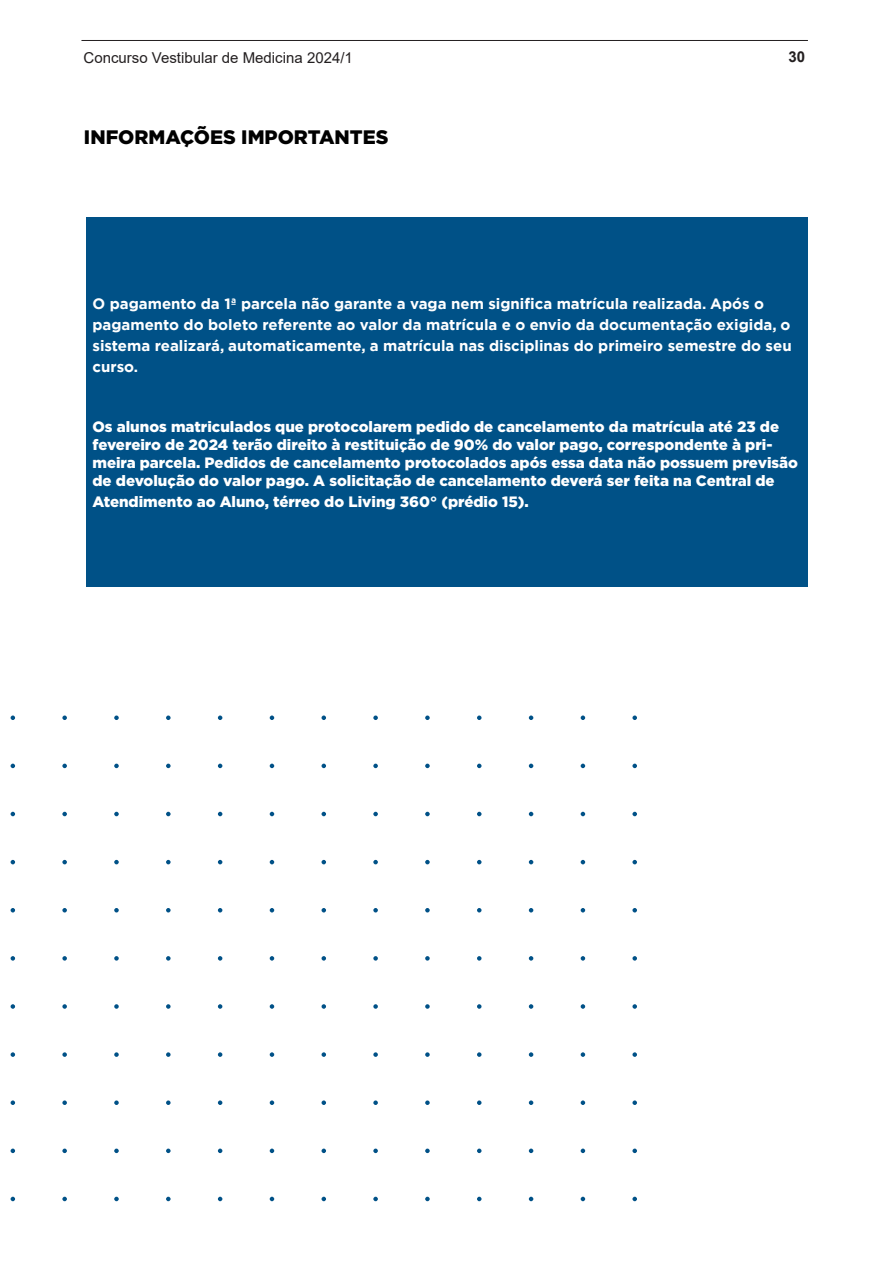
<style>
.page{position:relative;width:893px;height:1263px;background:#fff}
.page>*{position:absolute;margin:0;border:0;box-sizing:border-box;transform-origin:0 0}
.Perguntas{font:900 19.5px "Gotham";color:#000}
.Corpo_do_texto{font:900 15px/18px "Gotham";color:#fff}
.Corpo_do_texto-2{font:700 15px/21px "Gotham";color:#fff}
.t1{font:15px "Arial";color:#231f20}
.t2{font:700 15px "Arial";color:#231f20}
</style>
<div class="page">
<hr style="left:81px;top:40px;width:727px;height:1px;background:#231f20">
<div style="left:86px;top:218px;width:722px;height:369px;background:#005187"></div>
<svg style="left:632px;top:715px;width:5px;height:5px"></svg>
<svg style="left:581px;top:715px;width:4px;height:5px"></svg>
<svg style="left:529px;top:715px;width:4px;height:5px"></svg>
<svg style="left:477px;top:715px;width:4px;height:5px"></svg>
<svg style="left:425px;top:715px;width:5px;height:5px"></svg>
<svg style="left:373px;top:715px;width:5px;height:5px"></svg>
<svg style="left:322px;top:715px;width:4px;height:5px"></svg>
<svg style="left:270px;top:715px;width:4px;height:5px"></svg>
<svg style="left:218px;top:715px;width:4px;height:5px"></svg>
<svg style="left:166px;top:715px;width:5px;height:5px"></svg>
<svg style="left:114px;top:715px;width:5px;height:5px"></svg>
<svg style="left:62px;top:715px;width:5px;height:5px"></svg>
<svg style="left:11px;top:715px;width:4px;height:5px"></svg>
<svg style="left:632px;top:764px;width:5px;height:4px"></svg>
<svg style="left:581px;top:764px;width:4px;height:4px"></svg>
<svg style="left:529px;top:764px;width:4px;height:4px"></svg>
<svg style="left:477px;top:764px;width:4px;height:4px"></svg>
<svg style="left:425px;top:764px;width:5px;height:4px"></svg>
<svg style="left:373px;top:764px;width:5px;height:4px"></svg>
<svg style="left:322px;top:764px;width:4px;height:4px"></svg>
<svg style="left:270px;top:764px;width:4px;height:4px"></svg>
<svg style="left:218px;top:764px;width:4px;height:4px"></svg>
<svg style="left:166px;top:764px;width:5px;height:4px"></svg>
<svg style="left:114px;top:764px;width:5px;height:4px"></svg>
<svg style="left:62px;top:764px;width:5px;height:4px"></svg>
<svg style="left:11px;top:764px;width:4px;height:4px"></svg>
<svg style="left:632px;top:812px;width:5px;height:4px"></svg>
<svg style="left:581px;top:812px;width:4px;height:4px"></svg>
<svg style="left:529px;top:812px;width:4px;height:4px"></svg>
<svg style="left:477px;top:812px;width:4px;height:4px"></svg>
<svg style="left:425px;top:812px;width:5px;height:4px"></svg>
<svg style="left:373px;top:812px;width:5px;height:4px"></svg>
<svg style="left:322px;top:812px;width:4px;height:4px"></svg>
<svg style="left:270px;top:812px;width:4px;height:4px"></svg>
<svg style="left:218px;top:812px;width:4px;height:4px"></svg>
<svg style="left:166px;top:812px;width:5px;height:4px"></svg>
<svg style="left:114px;top:812px;width:5px;height:4px"></svg>
<svg style="left:62px;top:812px;width:5px;height:4px"></svg>
<svg style="left:11px;top:812px;width:4px;height:4px"></svg>
<svg style="left:632px;top:860px;width:5px;height:4px"></svg>
<svg style="left:581px;top:860px;width:4px;height:4px"></svg>
<svg style="left:529px;top:860px;width:4px;height:4px"></svg>
<svg style="left:477px;top:860px;width:4px;height:4px"></svg>
<svg style="left:425px;top:860px;width:5px;height:4px"></svg>
<svg style="left:373px;top:860px;width:5px;height:4px"></svg>
<svg style="left:322px;top:860px;width:4px;height:4px"></svg>
<svg style="left:270px;top:860px;width:4px;height:4px"></svg>
<svg style="left:218px;top:860px;width:4px;height:4px"></svg>
<svg style="left:166px;top:860px;width:5px;height:4px"></svg>
<svg style="left:114px;top:860px;width:5px;height:4px"></svg>
<svg style="left:62px;top:860px;width:5px;height:4px"></svg>
<svg style="left:11px;top:860px;width:4px;height:4px"></svg>
<svg style="left:632px;top:908px;width:5px;height:4px"></svg>
<svg style="left:581px;top:908px;width:4px;height:4px"></svg>
<svg style="left:529px;top:908px;width:4px;height:4px"></svg>
<svg style="left:477px;top:908px;width:4px;height:4px"></svg>
<svg style="left:425px;top:908px;width:5px;height:4px"></svg>
<svg style="left:373px;top:908px;width:5px;height:4px"></svg>
<svg style="left:322px;top:908px;width:4px;height:4px"></svg>
<svg style="left:270px;top:908px;width:4px;height:4px"></svg>
<svg style="left:218px;top:908px;width:4px;height:4px"></svg>
<svg style="left:166px;top:908px;width:5px;height:4px"></svg>
<svg style="left:114px;top:908px;width:5px;height:4px"></svg>
<svg style="left:62px;top:908px;width:5px;height:4px"></svg>
<svg style="left:11px;top:908px;width:4px;height:4px"></svg>
<svg style="left:632px;top:956px;width:5px;height:5px"></svg>
<svg style="left:581px;top:956px;width:4px;height:5px"></svg>
<svg style="left:529px;top:956px;width:4px;height:5px"></svg>
<svg style="left:477px;top:956px;width:4px;height:5px"></svg>
<svg style="left:425px;top:956px;width:5px;height:5px"></svg>
<svg style="left:373px;top:956px;width:5px;height:5px"></svg>
<svg style="left:322px;top:956px;width:4px;height:5px"></svg>
<svg style="left:270px;top:956px;width:4px;height:5px"></svg>
<svg style="left:218px;top:956px;width:4px;height:5px"></svg>
<svg style="left:166px;top:956px;width:5px;height:5px"></svg>
<svg style="left:114px;top:956px;width:5px;height:5px"></svg>
<svg style="left:62px;top:956px;width:5px;height:5px"></svg>
<svg style="left:11px;top:956px;width:4px;height:5px"></svg>
<svg style="left:632px;top:1004px;width:5px;height:5px"></svg>
<svg style="left:581px;top:1004px;width:4px;height:5px"></svg>
<svg style="left:529px;top:1004px;width:4px;height:5px"></svg>
<svg style="left:477px;top:1004px;width:4px;height:5px"></svg>
<svg style="left:425px;top:1004px;width:5px;height:5px"></svg>
<svg style="left:373px;top:1004px;width:5px;height:5px"></svg>
<svg style="left:322px;top:1004px;width:4px;height:5px"></svg>
<svg style="left:270px;top:1004px;width:4px;height:5px"></svg>
<svg style="left:218px;top:1004px;width:4px;height:5px"></svg>
<svg style="left:166px;top:1004px;width:5px;height:5px"></svg>
<svg style="left:114px;top:1004px;width:5px;height:5px"></svg>
<svg style="left:62px;top:1004px;width:5px;height:5px"></svg>
<svg style="left:11px;top:1004px;width:4px;height:5px"></svg>
<svg style="left:632px;top:1052px;width:5px;height:5px"></svg>
<svg style="left:581px;top:1052px;width:4px;height:5px"></svg>
<svg style="left:529px;top:1052px;width:4px;height:5px"></svg>
<svg style="left:477px;top:1052px;width:4px;height:5px"></svg>
<svg style="left:425px;top:1052px;width:5px;height:5px"></svg>
<svg style="left:373px;top:1052px;width:5px;height:5px"></svg>
<svg style="left:322px;top:1052px;width:4px;height:5px"></svg>
<svg style="left:270px;top:1052px;width:4px;height:5px"></svg>
<svg style="left:218px;top:1052px;width:4px;height:5px"></svg>
<svg style="left:166px;top:1052px;width:5px;height:5px"></svg>
<svg style="left:114px;top:1052px;width:5px;height:5px"></svg>
<svg style="left:62px;top:1052px;width:5px;height:5px"></svg>
<svg style="left:11px;top:1052px;width:4px;height:5px"></svg>
<svg style="left:632px;top:1100px;width:5px;height:5px"></svg>
<svg style="left:581px;top:1100px;width:4px;height:5px"></svg>
<svg style="left:529px;top:1100px;width:4px;height:5px"></svg>
<svg style="left:477px;top:1100px;width:4px;height:5px"></svg>
<svg style="left:425px;top:1100px;width:5px;height:5px"></svg>
<svg style="left:373px;top:1100px;width:5px;height:5px"></svg>
<svg style="left:322px;top:1100px;width:4px;height:5px"></svg>
<svg style="left:270px;top:1100px;width:4px;height:5px"></svg>
<svg style="left:218px;top:1100px;width:4px;height:5px"></svg>
<svg style="left:166px;top:1100px;width:5px;height:5px"></svg>
<svg style="left:114px;top:1100px;width:5px;height:5px"></svg>
<svg style="left:62px;top:1100px;width:5px;height:5px"></svg>
<svg style="left:11px;top:1100px;width:4px;height:5px"></svg>
<svg style="left:632px;top:1148px;width:5px;height:5px"></svg>
<svg style="left:581px;top:1148px;width:4px;height:5px"></svg>
<svg style="left:529px;top:1148px;width:4px;height:5px"></svg>
<svg style="left:477px;top:1148px;width:4px;height:5px"></svg>
<svg style="left:425px;top:1148px;width:5px;height:5px"></svg>
<svg style="left:373px;top:1148px;width:5px;height:5px"></svg>
<svg style="left:322px;top:1148px;width:4px;height:5px"></svg>
<svg style="left:270px;top:1148px;width:4px;height:5px"></svg>
<svg style="left:218px;top:1148px;width:4px;height:5px"></svg>
<svg style="left:166px;top:1148px;width:5px;height:5px"></svg>
<svg style="left:114px;top:1148px;width:5px;height:5px"></svg>
<svg style="left:62px;top:1148px;width:5px;height:5px"></svg>
<svg style="left:11px;top:1148px;width:4px;height:5px"></svg>
<svg style="left:632px;top:1197px;width:5px;height:4px"></svg>
<svg style="left:581px;top:1197px;width:4px;height:4px"></svg>
<svg style="left:529px;top:1197px;width:4px;height:4px"></svg>
<svg style="left:477px;top:1197px;width:4px;height:4px"></svg>
<svg style="left:425px;top:1197px;width:5px;height:4px"></svg>
<svg style="left:373px;top:1197px;width:5px;height:4px"></svg>
<svg style="left:322px;top:1197px;width:4px;height:4px"></svg>
<svg style="left:270px;top:1197px;width:4px;height:4px"></svg>
<svg style="left:218px;top:1197px;width:4px;height:4px"></svg>
<svg style="left:166px;top:1197px;width:5px;height:4px"></svg>
<svg style="left:114px;top:1197px;width:5px;height:4px"></svg>
<svg style="left:62px;top:1197px;width:5px;height:4px"></svg>
<svg style="left:11px;top:1197px;width:4px;height:4px"></svg>
<p class="t1" style="left:84px;top:48px;width:271px">Concurso Vestibular de Medicina 2024/1</p>
<p class="t2" style="left:788px;top:46px;width:18px">30</p>
<p class="Perguntas" style="left:84px;top:124px;width:306px">INFORMAÇÕES IMPORTANTES</p>
<p class="Corpo_do_texto-2" style="left:92px;top:293px;width:701px">O pagamento da 1ª parcela não garante a vaga nem significa matrícula realizada. Após o pagamento do boleto referente ao valor da matrícula e o envio da documentação exigida, o sistema realizará, automaticamente, a matrícula nas disciplinas do primeiro semestre do seu curso.</p>
<p class="Corpo_do_texto" style="left:92px;top:417px;width:707px">Os alunos matriculados que protocolarem pedido de cancelamento da matrícula até 23 de fevereiro de 2024 terão direito à restituição de 90% do valor pago, correspondente à pri&shy;meira parcela. Pedidos de cancelamento protocolados após essa data não possuem previsão de devolução do valor pago. A solicitação de cancelamento deverá ser feita na Central de</p>
<p class="Corpo_do_texto" style="left:92px;top:492px;width:438px">Atendimento ao Aluno, térreo do Living 360° (prédio 15).</p>
</div>
